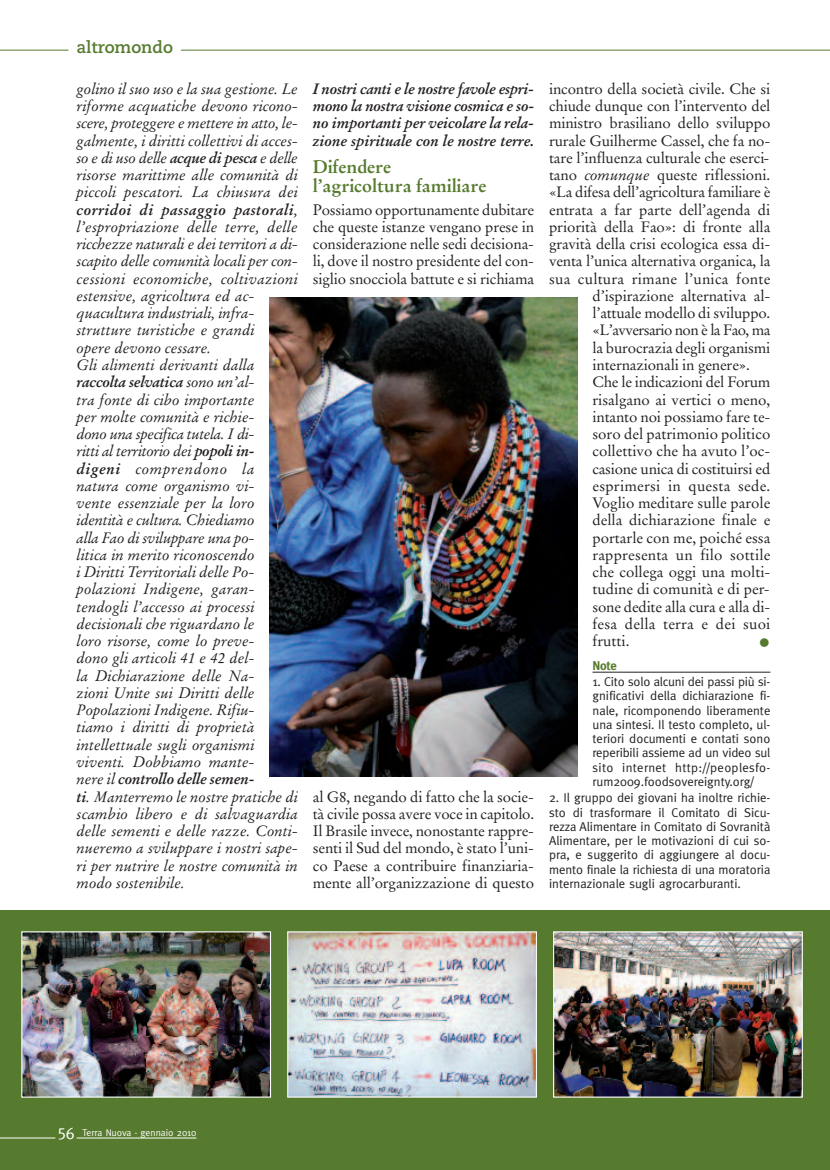
<style>
.page{position:relative;width:830px;height:1170px;background:#fff}
.page>*{position:absolute;margin:0;border:0;box-sizing:border-box;transform-origin:0 0}
.t1{font:700 18px/19.5px "Stempel Garamond";letter-spacing:-.005em;color:#577b2e}
.t2{font:700 16.8px "Caecilia";color:#577b2e}
.t3{font:italic 15px/17.2px "Stempel Garamond";color:#231f20}
.t4{font:15px/17.2px "Stempel Garamond";letter-spacing:-.01em;color:#231f20;text-align:justify}
.t5{font:italic 700 15px/17.2px "Stempel Garamond";color:#231f20;text-align:justify}
.t6{font:15px "Stempel Garamond";letter-spacing:.015em;color:#231f20}
.t7{font:15px "Stempel Garamond";letter-spacing:.01em;color:#231f20}
.t8{font:15px "Stempel Garamond";letter-spacing:-.04em;color:#231f20}
.t9{font:15px "Wingdings";color:#577b2e}
.t10{font:12.75px/14.2px "Meta";color:#231f20;text-align:justify}
.t11{font:700 12.75px "Meta";color:#577b2e}
.t12{font:9.75px "Meta";color:#fff}
.s1{font-weight:700}
.s2{font-style:italic}
.s3{font-family:"Meta Caps";font-size:16.5px}
</style>
<div class="page">
<hr style="left:592px;top:672px;width:178px;height:1px;background:#231f20">
<div style="left:0;top:910px;width:829px;height:259px;background:#577b2e"></div>
<hr style="left:77px;top:1137px;width:119px;height:1px;background:#fff">
<hr style="left:0;top:1137px;width:55px;height:1px;background:#fff">
<hr style="left:0;top:50px;width:829px;height:1px;background:#577b2e">
<div style="left:68px;top:46px;width:113px;height:6px;background:#fff"></div>
<img style="left:23px;top:933px;width:246px;height:162px">
<div style="left:21px;top:931px;width:250px;height:166px;border:1px solid #fff"></div>
<img style="left:289px;top:933px;width:245px;height:162px">
<div style="left:287px;top:931px;width:249px;height:166px;border:1px solid #fff"></div>
<img style="left:555px;top:933px;width:245px;height:162px">
<div style="left:553px;top:931px;width:249px;height:166px;border:1px solid #fff"></div>
<img style="left:269px;top:298px;width:308px;height:478px">
<p class="t2" style="left:76px;top:40px;width:98px">altromondo</p>
<p class="t3" style="left:77px;top:81px;width:223px">golino il suo uso e la sua gestione. Le riforme acquatiche devono ricono&shy;scere, proteggere e mettere in atto, le&shy;galmente, i diritti collettivi di acces&shy;so e di uso delle <span class="s1">acque di pesca</span> e delle risorse marittime alle comunità di piccoli pescatori. La chiusura dei <span class="s1">corridoi di passaggio pastorali</span>, l’espropriazione delle terre, delle ricchezze naturali e dei territori a di&shy;scapito delle comunità locali per con&shy;cessioni economiche, coltivazioni estensive, agricoltura ed ac&shy;quacultura industriali, infra&shy;strutture turistiche e grandi<br>opere devono cessare.<br>Gli alimenti derivanti dalla <span class="s1">raccolta selvatica</span> sono un’al-<br>tra fonte di cibo importante<br>per molte comunità e richie-<br>dono una specifica tutela. I di-<br>ritti al territorio dei <span class="s1">popoli in&shy;digeni</span> comprendono la natura come organismo vi-<br>vente essenziale per la loro identità e cultura. Chiediamo<br>alla Fao di sviluppare una po-<br>litica in merito riconoscendo<br>i Diritti Territoriali delle Po&shy;polazioni Indigene, garan&shy;tendogli l’accesso ai processi decisionali che riguardano le<br>loro risorse, come lo preve-<br>dono gli articoli 41 e 42 del-<br>la Dichiarazione delle Na-<br>zioni Unite sui Diritti delle<br>Popolazioni Indigene. Rifiu-<br>tiamo i diritti di proprietà intellettuale sugli organismi viventi. Dobbiamo mante-<br>nere il <span class="s1">controllo delle semen-<br>ti</span>. Manterremo le nostre pratiche di scambio libero e di salvaguardia delle sementi e delle razze. Conti&shy;nueremo a sviluppare i nostri sape&shy;ri per nutrire le nostre comunità in modo sostenibile.</p>
<p class="t5" style="left:313px;top:81px;width:223px">I nostri canti e le nostre favole espri&shy;mono la nostra visione cosmica e so&shy;no importanti per veicolare la rela&shy;zione spirituale con le nostre terre.</p>
<p class="t1" style="left:313px;top:158px;width:175px">Difendere l’agricoltura familiare</p>
<p class="t4" style="left:313px;top:202px;width:223px">Possiamo opportunamente dubitare che queste istanze vengano prese in considerazione nelle sedi decisiona&shy;li, dove il nostro presidente del con&shy;siglio snocciola battute e si richiama</p>
<p class="t4" style="left:312px;top:789px;width:223px">al G8, negando di fatto che la socie&shy;tà civile possa avere voce in capitolo.<br>Il Brasile invece, nonostante rappre&shy;senti il Sud del mondo, è stato l’uni&shy;co Paese a contribuire finanziaria&shy;mente all’organizzazione di questo</p>
<p class="t4" style="left:548px;top:81px;width:223px">incontro della società civile. Che si</p>
<p class="t4" style="left:548px;top:99px;width:223px">chiude dunque con l’intervento del</p>
<p class="t4" style="left:548px;top:116px;width:223px">ministro brasiliano dello sviluppo</p>
<p class="t4" style="left:548px;top:133px;width:222px">rurale Guilherme Cassel, che fa no-</p>
<p class="t4" style="left:548px;top:150px;width:222px">tare l’influenza culturale che eserci-</p>
<p class="t4" style="left:548px;top:168px;width:223px">tano <span class="s2">comunque</span> queste riflessioni.</p>
<p class="t4" style="left:548px;top:185px;width:223px">«La difesa dell’agricoltura familiare è</p>
<p class="t4" style="left:548px;top:202px;width:223px">entrata a far parte dell’agenda di</p>
<p class="t4" style="left:548px;top:219px;width:223px">priorità della Fao»: di fronte alla</p>
<p class="t4" style="left:548px;top:237px;width:222px">gravità della crisi ecologica essa di-</p>
<p class="t4" style="left:548px;top:254px;width:223px">venta l’unica alternativa organica, la</p>
<p class="t6" style="left:548px;top:272px;width:223px">sua cultura rimane l’unica fonte</p>
<p class="t4" style="left:592px;top:288px;width:179px">d’ispirazione alternativa al-</p>
<p class="t4" style="left:592px;top:306px;width:179px">l’attuale modello di sviluppo.</p>
<p class="t8" style="left:592px;top:324px;width:179px">«L’avversario non è la Fao, ma</p>
<p class="t4" style="left:592px;top:340px;width:179px">la burocrazia degli organismi</p>
<p class="t4" style="left:592px;top:357px;width:159px">internazionali in genere».</p>
<p class="t4" style="left:592px;top:375px;width:179px">Che le indicazioni del Forum</p>
<p class="t4" style="left:592px;top:392px;width:179px">risalgano ai vertici o meno,</p>
<p class="t4" style="left:592px;top:409px;width:179px">intanto noi possiamo fare te-</p>
<p class="t4" style="left:592px;top:426px;width:179px">soro del patrimonio politico</p>
<p class="t4" style="left:592px;top:444px;width:179px">collettivo che ha avuto l’oc-</p>
<p class="t4" style="left:592px;top:461px;width:179px">casione unica di costituirsi ed</p>
<p class="t6" style="left:592px;top:479px;width:179px">esprimersi in questa sede.</p>
<p class="t4" style="left:592px;top:495px;width:179px">Voglio meditare sulle parole</p>
<p class="t4" style="left:592px;top:513px;width:179px">della dichiarazione finale e</p>
<p class="t4" style="left:592px;top:530px;width:179px">portarle con me, poiché essa</p>
<p class="t7" style="left:592px;top:548px;width:179px">rappresenta un filo sottile</p>
<p class="t4" style="left:592px;top:564px;width:179px">che collega oggi una molti-</p>
<p class="t4" style="left:592px;top:582px;width:178px">tudine di comunità e di per-</p>
<p class="t4" style="left:592px;top:599px;width:179px">sone dedite alla cura e alla di-</p>
<p class="t7" style="left:592px;top:617px;width:179px">fesa della terra e dei suoi</p>
<p class="t4" style="left:592px;top:633px;width:39px">frutti.</p>
<p class="t9" style="left:758px;top:633px;width:13px">●</p>
<p class="t11" style="left:592px;top:658px;width:26px">Note</p>
<p class="t10" style="left:592px;top:674px;width:179px">1. Cito solo alcuni dei passi più si&shy;gnificativi della dichiarazione fi&shy;nale, ricomponendo liberamente una sintesi. Il testo completo, ul&shy;teriori documenti e contati sono reperibili assieme ad un video sul sito internet http://peoplesfo&shy;rum2009.foodsovereignty.org/</p>
<p class="t10" style="left:549px;top:790px;width:223px">2. Il gruppo dei giovani ha inoltre richie&shy;sto di trasformare il Comitato di Sicu&shy;rezza Alimentare in Comitato di Sovranità Alimentare, per le motivazioni di cui so&shy;pra, e suggerito di aggiungere al docu&shy;mento finale la richiesta di una moratoria internazionale sugli agrocarburanti.</p>
<p class="t12" style="left:57px;top:1127px;width:140px"><span class="s3">56</span> Terra Nuova · gennaio 2010</p>
</div>
